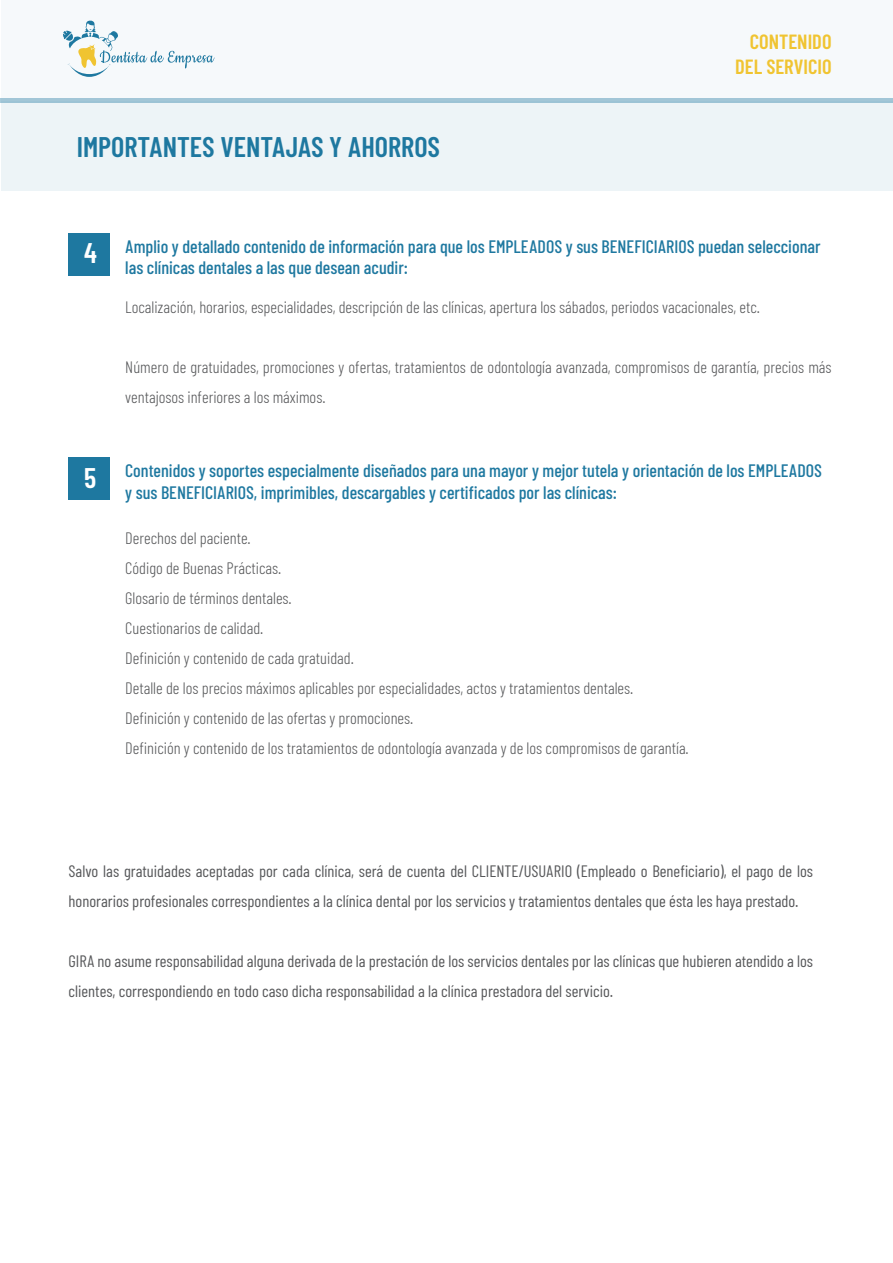
<style>
.page{position:relative;width:893px;height:1263px;background:#fff}
.page>*{position:absolute;margin:0;border:0;box-sizing:border-box;transform-origin:0 0}
.t1{font:600 28.35px "Barlow Condensed";color:#1e78a0}
.t2{font:600 28.35px "Barlow Condensed";color:#fff}
.t3{font:600 20.55px/24.6px "Barlow Condensed";color:#f0c431;text-align:right}
.t4{font:500 18px/21.6px "Barlow Condensed";color:#1e78a0}
.t5{font:300 16.5px/30px "Barlow Condensed";color:#57585a}
.t6{font:16.5px/30px "Barlow Condensed";color:#57585a}
</style>
<div class="page">
<div style="left:1px;top:101px;width:891px;height:89px;background:#edf4f7"></div>
<div style="left:69px;top:233px;width:41px;height:42px;background:#1e78a0"></div>
<div style="left:69px;top:457px;width:41px;height:43px;background:#1e78a0"></div>
<div style="left:1px;top:0;width:892px;height:101px;background:#f6f9fb"></div>
<hr style="left:0;top:99px;width:893px;height:4px;background:#a2c6d7">
<svg style="left:63px;top:20px;width:152px;height:57px"></svg>
<h1 class="t1" style="left:77px;top:129px;width:365px">IMPORTANTES VENTAJAS Y AHORROS</h1>
<p class="t3" style="left:735px;top:29px;width:98px">CONTENIDO<br>DEL SERVICIO</p>
<h1 class="t2" style="left:84px;top:235px;width:14px">4</h1>
<h1 class="t2" style="left:84px;top:460px;width:14px">5</h1>
<p class="t4" style="left:125px;top:235px;width:697px">Amplio y detallado contenido de información para que los EMPLEADOS y sus BENEFICIARIOS puedan seleccionar las clínicas dentales a las que desean acudir:</p>
<p class="t5" style="left:125px;top:292px;width:636px">Localización, horarios, especialidades, descripción de las clínicas, apertura los sábados, periodos vacacionales, etc.</p>
<p class="t5" style="left:125px;top:352px;width:708px">Número de gratuidades, promociones y ofertas, tratamientos de odontología avanzada, compromisos de garantía, precios más ventajosos inferiores a los máximos.</p>
<p class="t4" style="left:125px;top:459px;width:698px">Contenidos y soportes especialmente diseñados para una mayor y mejor tutela y orientación de los EMPLEADOS y sus BENEFICIARIOS, imprimibles, descargables y certificados por las clínicas:</p>
<p class="t5" style="left:125px;top:522px;width:565px">Derechos del paciente.<br>Código de Buenas Prácticas.<br>Glosario de términos dentales.<br>Cuestionarios de calidad.<br>Definición y contenido de cada gratuidad.<br>Detalle de los precios máximos aplicables por especialidades, actos y tratamientos dentales.<br>Definición y contenido de las ofertas y promociones.<br>Definición y contenido de los tratamientos de odontología avanzada y de los compromisos de garantía.</p>
<p class="t6" style="left:69px;top:855px;width:746px">Salvo las gratuidades aceptadas por cada clínica, será de cuenta del CLIENTE/USUARIO (Empleado o Beneficiario), el pago de los honorarios profesionales correspondientes a la clínica dental por los servicios y tratamientos dentales que ésta les haya prestado.</p>
<p class="t6" style="left:69px;top:945px;width:746px">GIRA no asume responsabilidad alguna derivada de la prestación de los servicios dentales por las clínicas que hubieren atendido a los clientes, correspondiendo en todo caso dicha responsabilidad a la clínica prestadora del servicio.</p>
</div>
